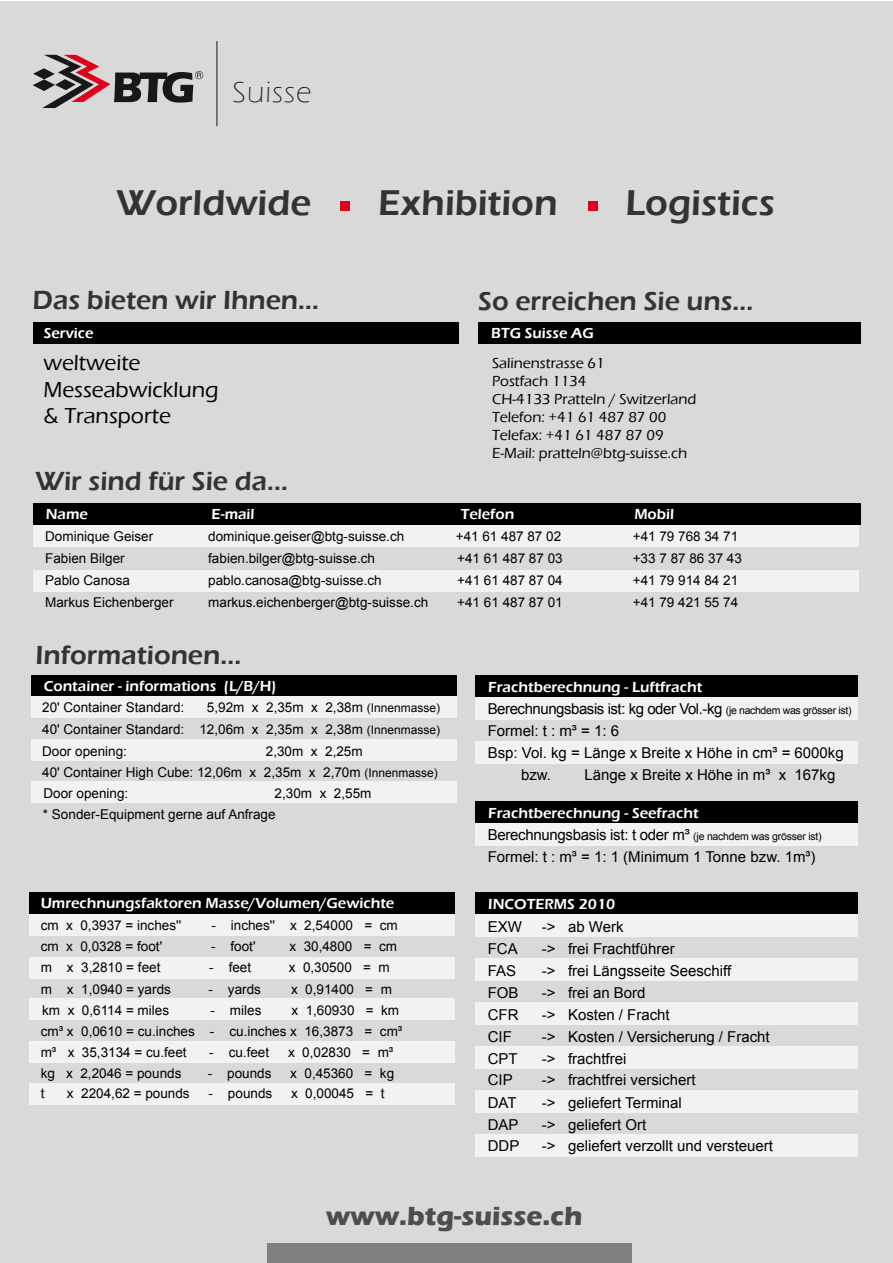
<style>
.page{position:relative;width:893px;height:1263px;background:#fff}
.page>*{position:absolute;margin:0;border:0;box-sizing:border-box;transform-origin:0 0}
.t1{font:600 36.9px "Eras ITC";color:#333}
.t2{font:300 30.15px "Eras ITC";letter-spacing:.04em;color:#1a171b}
.t3{font:600 27px "Eras ITC";color:#333}
.t4{font:700 27px "Eras ITC";color:#4d4d4d}
.t5{font:500 22.2px/26.7px "Eras ITC";color:#000}
.t6{font:15px "Arial";color:#000}
.t7{font:600 15px "Eras ITC";color:#fff}
.t8{font:500 15px/18px "Eras ITC";color:#000}
.t9{font:15px/22px "Arial";letter-spacing:-.02em;color:#000}
.t10{font:15px "Arial";letter-spacing:-.03em;color:#000}
.t11{font:13.5px/20.9px "Arial";color:#000}
.s1{font-size:12px}
.s2{font-size:10.5px}
</style>
<div class="page">
<div style="left:0;top:1px;width:893px;height:1262px;background:#d9d9d9"></div>
<div style="left:267px;top:1244px;width:365px;height:19px;background:#808080"></div>
<div style="left:33px;top:322px;width:425px;height:21px;background:#000"></div>
<div style="left:33px;top:503px;width:827px;height:21px;background:#000"></div>
<div style="left:33px;top:525px;width:826px;height:22px;background:#f2f2f2"></div>
<div style="left:33px;top:570px;width:826px;height:21px;background:#f2f2f2"></div>
<div style="left:478px;top:322px;width:383px;height:21px;background:#000"></div>
<div style="left:30px;top:892px;width:425px;height:22px;background:#000"></div>
<div style="left:30px;top:914px;width:425px;height:22px;background:#f2f2f2"></div>
<div style="left:30px;top:957px;width:425px;height:21px;background:#f2f2f2"></div>
<div style="left:30px;top:998px;width:425px;height:21px;background:#f2f2f2"></div>
<div style="left:30px;top:1041px;width:425px;height:22px;background:#f2f2f2"></div>
<div style="left:30px;top:1083px;width:425px;height:22px;background:#f2f2f2"></div>
<div style="left:31px;top:675px;width:425px;height:22px;background:#000"></div>
<div style="left:31px;top:696px;width:425px;height:22px;background:#f2f2f2"></div>
<div style="left:31px;top:739px;width:425px;height:22px;background:#f2f2f2"></div>
<div style="left:31px;top:781px;width:425px;height:22px;background:#f2f2f2"></div>
<div style="left:475px;top:893px;width:382px;height:22px;background:#000"></div>
<div style="left:475px;top:915px;width:382px;height:22px;background:#f2f2f2"></div>
<div style="left:475px;top:959px;width:382px;height:22px;background:#f2f2f2"></div>
<div style="left:475px;top:1003px;width:382px;height:22px;background:#f2f2f2"></div>
<div style="left:475px;top:1047px;width:382px;height:22px;background:#f2f2f2"></div>
<div style="left:475px;top:1091px;width:382px;height:22px;background:#f2f2f2"></div>
<div style="left:475px;top:1135px;width:382px;height:22px;background:#f2f2f2"></div>
<div style="left:475px;top:675px;width:382px;height:22px;background:#000"></div>
<div style="left:475px;top:697px;width:382px;height:22px;background:#f2f2f2"></div>
<div style="left:475px;top:741px;width:382px;height:22px;background:#f2f2f2"></div>
<div style="left:475px;top:801px;width:382px;height:22px;background:#000"></div>
<div style="left:475px;top:823px;width:382px;height:22px;background:#f2f2f2"></div>
<svg style="left:33px;top:55px;width:170px;height:53px"></svg>
<hr style="left:217px;top:41px;width:1px;height:85px;background:#1a171b">
<div style="left:340px;top:201px;width:10px;height:10px;background:#e2001a"></div>
<div style="left:588px;top:201px;width:9px;height:10px;background:#e2001a"></div>
<h2 class="t2" style="left:232px;top:75px;width:80px">Suisse</h2>
<h1 class="t1" style="left:117px;top:181px;width:196px">Worldwide</h1>
<h1 class="t1" style="left:378px;top:181px;width:181px">Exhibition</h1>
<h1 class="t1" style="left:625px;top:181px;width:151px">Logistics</h1>
<h3 class="t3" style="left:33px;top:284px;width:288px">Das bieten wir Ihnen...</h3>
<h3 class="t3" style="left:478px;top:286px;width:277px">So erreichen Sie uns...</h3>
<p class="t7" style="left:44px;top:324px;width:51px">Service</p>
<p class="t7" style="left:491px;top:324px;width:104px">BTG Suisse AG</p>
<h3 class="t5" style="left:43px;top:349px;width:177px">weltweite<br>Messeabwicklung &amp; Transporte</h3>
<h3 class="t3" style="left:36px;top:465px;width:254px">Wir sind für Sie da...</h3>
<p class="t8" style="left:492px;top:354px;width:206px">Salinenstrasse 61<br>Postfach 1134<br>CH-4133 Pratteln / Switzerland<br>Telefon: +41 61 487 87 00<br>Telefax: +41 61 487 87 09<br>E-Mail: pratteln@btg-suisse.ch</p>
<p class="t7" style="left:46px;top:505px;width:44px">Name</p>
<p class="t7" style="left:212px;top:505px;width:44px">E-mail</p>
<p class="t7" style="left:461px;top:505px;width:55px">Telefon</p>
<p class="t7" style="left:634px;top:505px;width:41px">Mobil</p>
<p class="t11" style="left:45px;top:526px;width:110px">Dominique Geiser</p>
<p class="t11" style="left:208px;top:526px;width:198px">dominique.geiser@btg-suisse.ch</p>
<p class="t11" style="left:456px;top:526px;width:107px">+41 61 487 87 02</p>
<p class="t11" style="left:633px;top:526px;width:107px">+41 79 768 34 71</p>
<p class="t11" style="left:45px;top:548px;width:81px">Fabien Bilger</p>
<p class="t11" style="left:208px;top:548px;width:168px">fabien.bilger@btg-suisse.ch</p>
<p class="t11" style="left:457px;top:548px;width:107px">+41 61 487 87 03</p>
<p class="t11" style="left:633px;top:548px;width:111px">+33 7 87 86 37 43</p>
<p class="t11" style="left:45px;top:570px;width:86px">Pablo Canosa</p>
<p class="t11" style="left:208px;top:570px;width:175px">pablo.canosa@btg-suisse.ch</p>
<p class="t11" style="left:457px;top:570px;width:107px">+41 61 487 87 04</p>
<p class="t11" style="left:633px;top:570px;width:107px">+41 79 914 84 21</p>
<p class="t11" style="left:45px;top:592px;width:130px">Markus Eichenberger</p>
<p class="t11" style="left:208px;top:592px;width:222px">markus.eichenberger@btg-suisse.ch</p>
<p class="t11" style="left:457px;top:592px;width:107px">+41 61 487 87 01</p>
<p class="t11" style="left:633px;top:592px;width:107px">+41 79 421 55 74</p>
<h3 class="t3" style="left:36px;top:640px;width:207px">Informationen...</h3>
<p class="t7" style="left:44px;top:678px;width:234px">Container - informations (L/B/H)</p>
<p class="t11" style="left:42px;top:697px;width:144px">20' Container Standard:</p>
<p class="t11" style="left:42px;top:696px;width:399px;line-height:22px;text-align:justify;text-indent:165px">5,92m x 2,35m x 2,38m <span class="s1">(Innenmasse)<br></span>40' Container Standard: 12,06m x 2,35m x 2,38m <span class="s1">(Innenmasse)<br></span>Door opening:</p>
<p class="t11" style="left:42px;top:741px;width:397px;text-indent:224px">2,30m x 2,25m<br>40' Container High Cube: 12,06m x 2,35m x 2,70m <span class="s1">(Innenmasse)<br></span>Door opening:</p>
<p class="t11" style="left:275px;top:783px;width:98px">2,30m x 2,55m</p>
<p class="t11" style="left:43px;top:804px;width:234px">* Sonder-Equipment gerne auf Anfrage</p>
<p class="t7" style="left:41px;top:895px;width:355px">Umrechnungsfaktoren Masse/Volumen/Gewichte</p>
<p class="t11" style="left:41px;top:915px;width:142px">cm x 0,3937 = inches''</p>
<p class="t11" style="left:211px;top:915px;width:188px">- inches'' x 2,54000 = cm</p>
<p class="t11" style="left:41px;top:936px;width:123px">cm x 0,0328 = foot'</p>
<p class="t11" style="left:211px;top:936px;width:46px">- foot'</p>
<p class="t11" style="left:289px;top:936px;width:109px">x 30,4800 = cm</p>
<p class="t11" style="left:41px;top:957px;width:121px">m x 3,2810 = feet</p>
<p class="t11" style="left:209px;top:957px;width:44px">- feet</p>
<p class="t11" style="left:289px;top:957px;width:102px">x 0,30500 = m</p>
<p class="t11" style="left:41px;top:978px;width:132px">m x 1,0940 = yards</p>
<p class="t11" style="left:208px;top:978px;width:54px">- yards</p>
<p class="t11" style="left:291px;top:978px;width:102px">x 0,91400 = m</p>
<p class="t11" style="left:42px;top:1000px;width:128px">km x 0,6114 = miles</p>
<p class="t11" style="left:210px;top:1000px;width:53px">- miles</p>
<p class="t11" style="left:41px;top:1000px;width:363px;text-indent:251px">x 1,60930 = km cm³ x 0,0610 = cu.inches - cu.inches x 16,3873 = cm³ m³ x 35,3134 = cu.feet</p>
<p class="t11" style="left:209px;top:1042px;width:62px">- cu.feet</p>
<p class="t11" style="left:288px;top:1042px;width:107px">x 0,02830 = m³</p>
<p class="t11" style="left:41px;top:1063px;width:142px">kg x 2,2046 = pounds</p>
<p class="t11" style="left:208px;top:1063px;width:65px">- pounds</p>
<p class="t11" style="left:290px;top:1063px;width:105px">x 0,45360 = kg</p>
<p class="t11" style="left:41px;top:1083px;width:5px">t</p>
<p class="t11" style="left:67px;top:1083px;width:124px">x 2204,62 = pounds</p>
<p class="t11" style="left:208px;top:1083px;width:65px">- pounds</p>
<p class="t11" style="left:291px;top:1083px;width:95px">x 0,00045 = t</p>
<p class="t7" style="left:488px;top:678px;width:216px">Frachtberechnung - Luftfracht</p>
<p class="t10" style="left:488px;top:699px;width:365px">Berechnungsbasis ist: kg oder Vol.-kg <span class="s2">(je nachdem was grösser ist)</span></p>
<p class="t6" style="left:488px;top:721px;width:133px">Formel: t : m³ = 1: 6</p>
<p class="t6" style="left:488px;top:743px;width:358px">Bsp: Vol. kg = Länge x Breite x Höhe in cm³ = 6000kg</p>
<p class="t6" style="left:521px;top:765px;width:31px">bzw.</p>
<p class="t6" style="left:584px;top:765px;width:252px">Länge x Breite x Höhe in m³ x 167kg</p>
<p class="t7" style="left:488px;top:804px;width:212px">Frachtberechnung - Seefracht</p>
<p class="t9" style="left:488px;top:824px;width:336px">Berechnungsbasis ist: t oder m³ <span class="s2">(je nachdem was grösser ist)<br></span>Formel: t : m³ = 1: 1 (Minimum 1 Tonne bzw. 1m³)</p>
<p class="t7" style="left:488px;top:896px;width:129px">INCOTERMS 2010</p>
<p class="t6" style="left:488px;top:917px;width:36px">EXW</p>
<p class="t6" style="left:542px;top:917px;width:83px">-&gt; ab Werk</p>
<p class="t6" style="left:488px;top:939px;width:31px">FCA</p>
<p class="t6" style="left:542px;top:939px;width:134px">-&gt; frei Frachtführer</p>
<p class="t6" style="left:488px;top:961px;width:30px">FAS</p>
<p class="t6" style="left:542px;top:961px;width:191px">-&gt; frei Längsseite Seeschiff</p>
<p class="t6" style="left:488px;top:983px;width:32px">FOB</p>
<p class="t6" style="left:542px;top:983px;width:105px">-&gt; frei an Bord</p>
<p class="t6" style="left:488px;top:1005px;width:32px">CFR</p>
<p class="t6" style="left:542px;top:1005px;width:129px">-&gt; Kosten / Fracht</p>
<p class="t6" style="left:488px;top:1027px;width:26px">CIF</p>
<p class="t6" style="left:542px;top:1027px;width:230px">-&gt; Kosten / Versicherung / Fracht</p>
<p class="t6" style="left:488px;top:1049px;width:31px">CPT</p>
<p class="t6" style="left:542px;top:1049px;width:86px">-&gt; frachtfrei</p>
<p class="t6" style="left:488px;top:1070px;width:27px">CIP</p>
<p class="t6" style="left:542px;top:1070px;width:155px">-&gt; frachtfrei versichert</p>
<p class="t6" style="left:488px;top:1093px;width:30px">DAT</p>
<p class="t6" style="left:542px;top:1093px;width:142px">-&gt; geliefert Terminal</p>
<p class="t6" style="left:488px;top:1115px;width:32px">DAP</p>
<p class="t6" style="left:542px;top:1115px;width:106px">-&gt; geliefert Ort</p>
<p class="t6" style="left:488px;top:1136px;width:33px">DDP</p>
<p class="t6" style="left:542px;top:1136px;width:233px">-&gt; geliefert verzollt und versteuert</p>
<h3 class="t4" style="left:326px;top:1201px;width:258px">www.btg-suisse.ch</h3>
</div>
